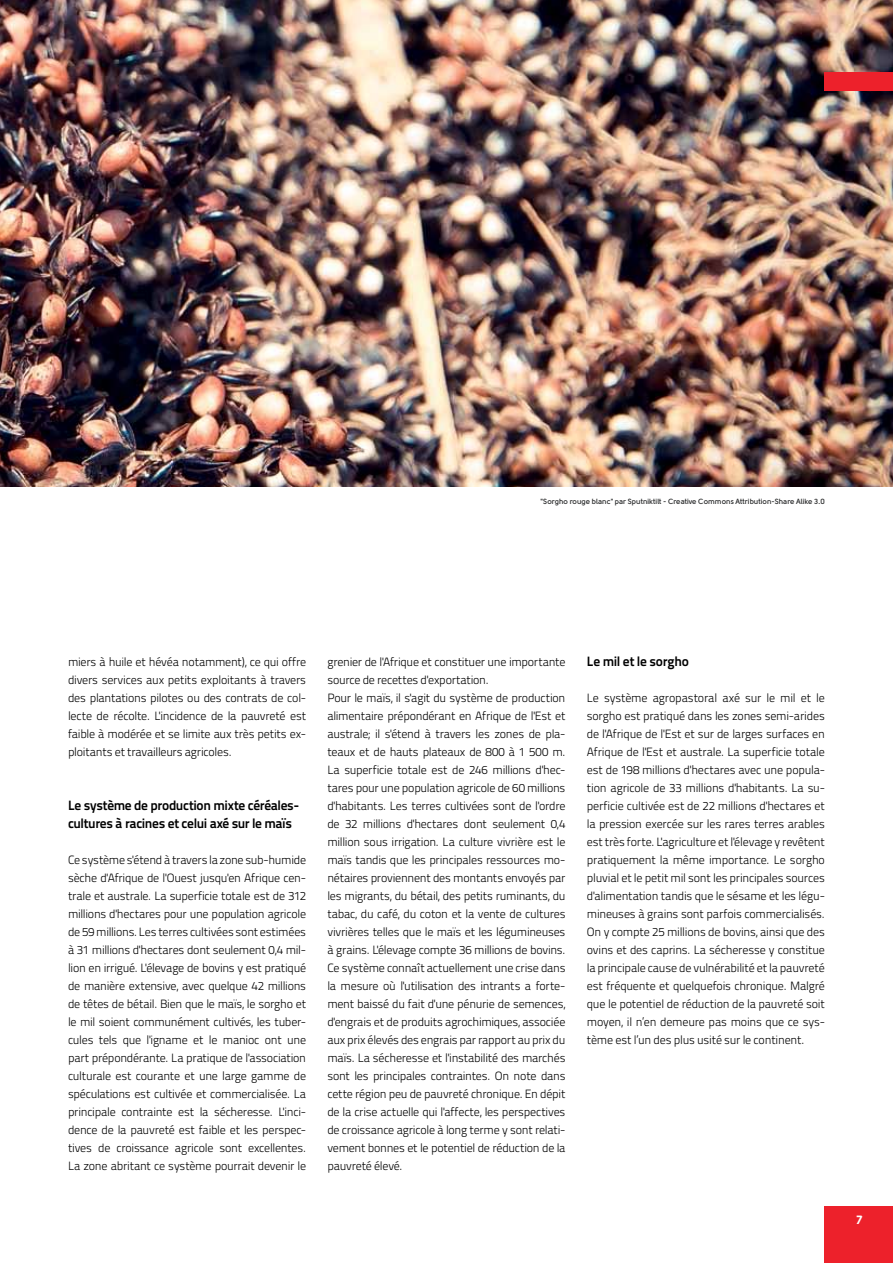
<style>
.page{position:relative;width:893px;height:1263px;background:#fff}
.page>*{position:absolute;margin:0;border:0;box-sizing:border-box;transform-origin:0 0}
.t1{font:13.5px/18px "Titillium Text 22 L 800 wt";letter-spacing:-.025em;color:#000}
.t2{font:12px/18px "Titillium Text 22 L 250 wt";letter-spacing:-.02em;color:#000;text-align:justify}
.t3{font:900 12px "Solomon";color:#fff}
.t4{font:700 7.5px "Solomon";letter-spacing:-.005em;color:#2c2d2e}
</style>
<div class="page">
<img style="left:0;top:0;width:893px;height:486px">
<div style="left:825px;top:1206px;width:68px;height:57px;background:#ed212b"></div>
<div style="left:825px;top:72px;width:68px;height:18px;background:#ed212b"></div>
<p class="t4" style="left:540px;top:497px;width:286px">"Sorgho rouge blanc" par Sputniktilt - Creative Commons Attribution-Share Alike 3.0</p>
<p class="t2" style="left:68px;top:652px;width:240px">miers à huile et hévéa notamment), ce qui offre divers services aux petits exploitants à travers des plantations pilotes ou des contrats de col&shy;lecte de récolte. L'incidence de la pauvreté est faible à modérée et se limite aux très petits ex&shy;ploitants et travailleurs agricoles.</p>
<p class="t1" style="left:68px;top:795px;width:233px">Le système de production mixte céréales&shy;cultures à racines et celui axé sur le maïs</p>
<p class="t2" style="left:68px;top:850px;width:240px">Ce système s'étend à travers la zone sub-humide sèche d'Afrique de l'Ouest jusqu'en Afrique cen&shy;trale et australe. La superficie totale est de 312 millions d'hectares pour une population agricole de 59 millions. Les terres cultivées sont estimées à 31 millions d'hectares dont seulement 0,4 mil&shy;lion en irrigué. L'élevage de bovins y est pratiqué de manière extensive, avec quelque 42 millions de têtes de bétail. Bien que le maïs, le sorgho et le mil soient communément cultivés, les tuber&shy;cules tels que l'igname et le manioc ont une part prépondérante. La pratique de l'association culturale est courante et une large gamme de spéculations est cultivée et commercialisée. La principale contrainte est la sécheresse. L'inci&shy;dence de la pauvreté est faible et les perspec&shy;tives de croissance agricole sont excellentes.<br>La zone abritant ce système pourrait devenir le</p>
<p class="t2" style="left:327px;top:652px;width:240px;text-align:left">grenier de l'Afrique et constituer une importante source de recettes d'exportation.<br>Pour le maïs, il s'agit du système de production alimentaire prépondérant en Afrique de l'Est et australe; il s'étend à travers les zones de pla&shy;teaux et de hauts plateaux de 800 à 1 500 m.<br>La superficie totale est de 246 millions d'hec&shy;tares pour une population agricole de 60 millions d'habitants. Les terres cultivées sont de l'ordre de 32 millions d'hectares dont seulement 0,4 million sous irrigation. La culture vivrière est le maïs tandis que les principales ressources mo&shy;nétaires proviennent des montants envoyés par les migrants, du bétail, des petits ruminants, du tabac, du café, du coton et la vente de cultures vivrières telles que le maïs et les légumineuses à grains. L'élevage compte 36 millions de bovins.<br>Ce système connaît actuellement une crise dans la mesure où l'utilisation des intrants a forte&shy;ment baissé du fait d'une pénurie de semences, d'engrais et de produits agrochimiques, associée aux prix élevés des engrais par rapport au prix du maïs. La sécheresse et l'instabilité des marchés sont les principales contraintes. On note dans cette région peu de pauvreté chronique. En dépit de la crise actuelle qui l'affecte, les perspectives de croissance agricole à long terme y sont relati&shy;vement bonnes et le potentiel de réduction de la pauvreté élevé.</p>
<p class="t1" style="left:587px;top:651px;width:104px">Le mil et le sorgho</p>
<p class="t2" style="left:587px;top:688px;width:240px">Le système agropastoral axé sur le mil et le sorgho est pratiqué dans les zones semi-arides de l'Afrique de l'Est et sur de larges surfaces en Afrique de l'Est et australe. La superficie totale est de 198 millions d'hectares avec une popula&shy;tion agricole de 33 millions d'habitants. La su&shy;perficie cultivée est de 22 millions d'hectares et la pression exercée sur les rares terres arables est très forte. L'agriculture et l'élevage y revêtent pratiquement la même importance. Le sorgho pluvial et le petit mil sont les principales sources d'alimentation tandis que le sésame et les légu&shy;mineuses à grains sont parfois commercialisés.<br>On y compte 25 millions de bovins, ainsi que des ovins et des caprins. La sécheresse y constitue la principale cause de vulnérabilité et la pauvreté est fréquente et quelquefois chronique. Malgré que le potentiel de réduction de la pauvreté soit moyen, il n’en demeure pas moins que ce sys&shy;tème est l’un des plus usité sur le continent.</p>
<p class="t3" style="left:857px;top:1213px;width:7px">7</p>
</div>
